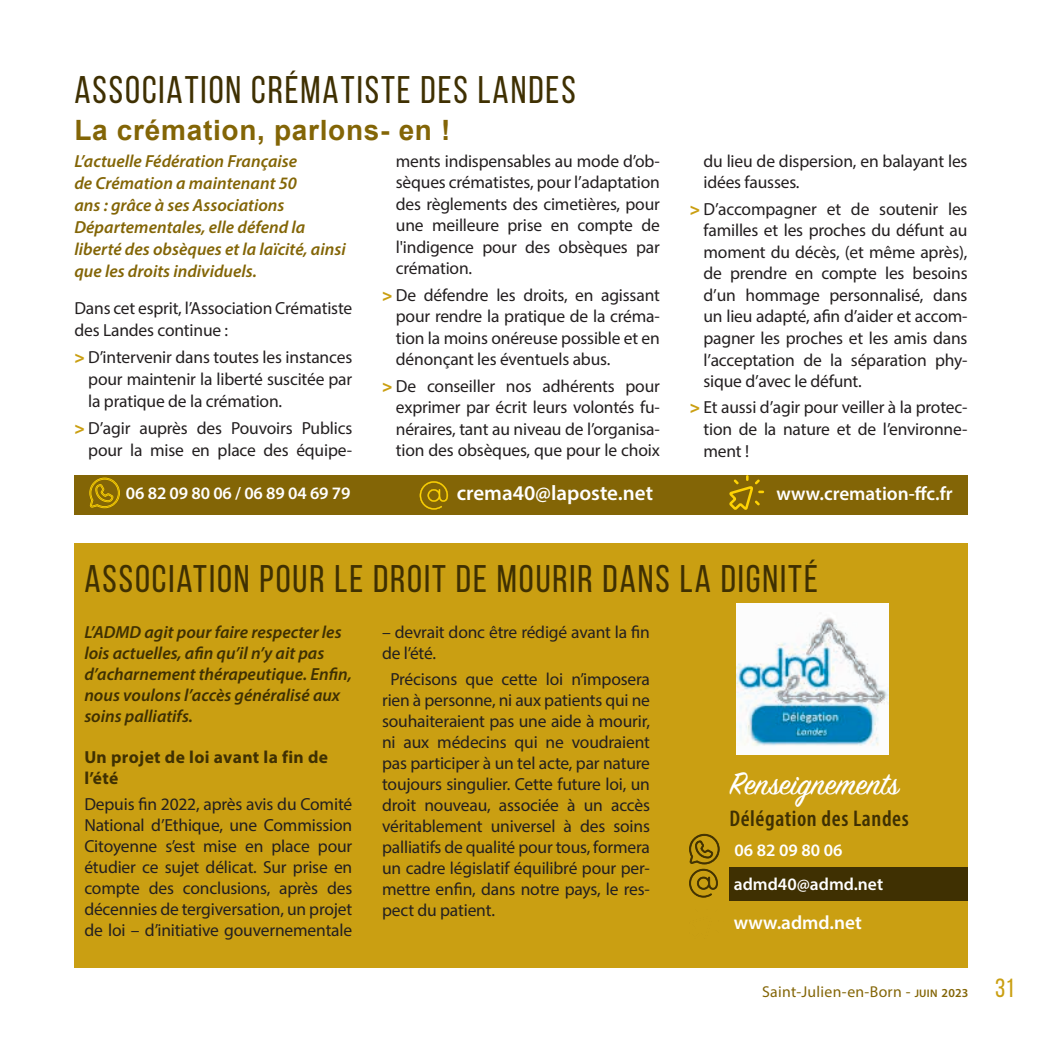
<style>
.page{position:relative;width:1042px;height:1042px;background:#fff}
.page>*{position:absolute;margin:0;border:0;box-sizing:border-box;transform-origin:0 0}
.t1{font:38.5px "Bebas Neue";letter-spacing:.05em;color:#3f3002}
.t2{font:35px "Sign Painter House Script";color:#fff}
.t3{font:700 28px "Arial";letter-spacing:.025em;color:#836506}
.t4{font:600 condensed 22.75px "Myriad Pro";letter-spacing:.025em;color:#3f3002}
.t5{font:600 21px "Myriad Pro";color:#fff}
.t6{font:600 19.25px "Myriad Pro";color:#fff}
.t7{font:17.5px/21.5px "Myriad Pro";letter-spacing:-.01em;color:#231f20;text-align:justify}
.t8{font:italic 600 17.5px/22.1px "Myriad Pro";color:#836506}
.t9{font:italic 600 17.5px/21px "Myriad Pro";color:#3f3002}
.t10{font:600 17.5px "Myriad Pro";color:#fff}
.t11{font:700 17.5px/21px "Myriad Pro";letter-spacing:.02em;color:#3f3002}
.t12{font:15.75px "Myriad Pro";letter-spacing:.02em;color:#836506}
.s1{font-weight:900;color:#ca9f12}
.s2{font-weight:600;font-size:11.03px}
.s3{font-weight:600;font-size:12.25px}
.s4{font-family:"Bebas Neue";font-size:26.25px;color:#ca9f12}
</style>
<div class="page">
<div style="left:74px;top:475px;width:893px;height:39px;background:#836506"></div>
<svg style="left:89px;top:477px;width:31px;height:31px"></svg>
<svg style="left:729px;top:475px;width:35px;height:35px"></svg>
<svg style="left:419px;top:481px;width:29px;height:29px"></svg>
<div style="left:74px;top:543px;width:893px;height:424px;background:#ca9f12"></div>
<div style="left:729px;top:866px;width:238px;height:35px;background:#3f3002"></div>
<svg style="left:689px;top:833px;width:31px;height:65px"></svg>
<img style="left:736px;top:603px;width:152px;height:151px">
<h1 class="t1" style="left:74px;top:69px;width:503px">ASSOCIATION CRÉMATISTE DES LANDES</h1>
<h3 class="t3" style="left:74px;top:112px;width:378px">La crémation, parlons- en !</h3>
<p class="t8" style="left:74px;top:150px;width:273px">L’actuelle Fédération Française<br>de Crémation a maintenant 50<br>ans : grâce à ses Associations<br>Départementales, elle défend la liberté des obsèques et la laïcité, ainsi que les droits individuels.</p>
<p class="t7" style="left:74px;top:297px;width:279px;line-height:22.1px">Dans cet esprit, l’Association Crématiste des Landes continue :</p>
<p class="t7" style="left:88px;top:346px;width:266px;line-height:22.1px;text-indent:-14px"><span class="s1">&gt;</span> D’intervenir dans toutes les instances pour maintenir la liberté suscitée par la pratique de la crémation.</p>
<p class="t7" style="left:74px;top:417px;width:279px;line-height:22.1px;text-align:right"><span class="s1">&gt;</span> D’agir auprès des Pouvoirs Publics pour la mise en place des équipe-</p>
<p class="t7" style="left:396px;top:150px;width:266px">ments indispensables au mode d’ob&shy;sèques crématistes, pour l’adaptation des règlements des cimetières, pour une meilleure prise en compte de l'indigence pour des obsèques par crémation.</p>
<p class="t7" style="left:396px;top:284px;width:266px;text-indent:-14px"><span class="s1">&gt;</span> De défendre les droits, en agissant pour rendre la pratique de la créma&shy;tion la moins onéreuse possible et en dénonçant les éventuels abus.</p>
<p class="t7" style="left:396px;top:375px;width:266px;text-indent:-14px"><span class="s1">&gt;</span> De conseiller nos adhérents pour exprimer par écrit leurs volontés fu&shy;néraires, tant au niveau de l’organisa&shy;tion des obsèques, que pour le choix</p>
<p class="t7" style="left:703px;top:150px;width:265px">du lieu de dispersion, en balayant les idées fausses.</p>
<p class="t7" style="left:703px;top:198px;width:266px;text-indent:-14px"><span class="s1">&gt;</span> D’accompagner et de soutenir les familles et les proches du défunt au moment du décès, (et même après), de prendre en compte les besoins d’un hommage personnalisé, dans un lieu adapté, afin d’aider et accom&shy;pagner les proches et les amis dans l’acceptation de la séparation phy&shy;sique d’avec le défunt.</p>
<p class="t7" style="left:703px;top:396px;width:266px;text-indent:-14px"><span class="s1">&gt;</span> Et aussi d’agir pour veiller à la protec&shy;tion de la nature et de l’environne&shy;ment !</p>
<p class="t10" style="left:126px;top:482px;width:226px">06 82 09 80 06 / 06 89 04 69 79</p>
<p class="t5" style="left:457px;top:480px;width:198px">crema40@laposte.net</p>
<p class="t6" style="left:776px;top:481px;width:178px">www.cremation-ffc.fr</p>
<h1 class="t1" style="left:84px;top:558px;width:735px">ASSOCIATION POUR LE DROIT DE MOURIR DANS LA DIGNITÉ</h1>
<p class="t9" style="left:84px;top:621px;width:269px">L’ADMD agit pour faire respecter les lois actuelles, afin qu’il n’y ait pas d’acharnement thérapeutique. Enfin, nous voulons l’accès généralisé aux soins palliatifs.</p>
<p class="t11" style="left:84px;top:746px;width:245px">Un projet de loi avant la fin de l’été</p>
<p class="t7" style="left:84px;top:793px;width:269px;line-height:21px">Depuis fin 2022, après avis du Comité National d’Ethique, une Commission Citoyenne s’est mise en place pour étudier ce sujet délicat. Sur prise en compte des conclusions, après des décennies de tergiversation, un projet de loi – d’initiative gouvernementale</p>
<p class="t7" style="left:382px;top:621px;width:269px;line-height:21px">– devrait donc être rédigé avant la fin de l’été.</p>
<p class="t7" style="left:382px;top:668px;width:269px;line-height:21px;text-indent:8px">Précisons que cette loi n’imposera rien à personne, ni aux patients qui ne souhaiteraient pas une aide à mourir, ni aux médecins qui ne voudraient pas participer à un tel acte, par nature toujours singulier. Cette future loi, un droit nouveau, associée à un accès véritablement universel à des soins palliatifs de qualité pour tous, formera un cadre législatif équilibré pour per&shy;mettre enfin, dans notre pays, le res&shy;pect du patient.</p>
<h2 class="t2" style="left:729px;top:762px;width:171px">Renseignements</h2>
<h3 class="t4" style="left:729px;top:804px;width:181px">Délégation des Landes</h3>
<p class="t10" style="left:734px;top:839px;width:110px">06 82 09 80 06</p>
<p class="t10" style="left:734px;top:873px;width:151px">admd40@admd.net</p>
<p class="t6" style="left:734px;top:910px;width:130px">www.admd.net</p>
<p class="t12" style="left:762px;top:982px;width:254px">Saint-Julien-en-Born - <span class="s2">juin</span> <span class="s3">2023</span> <span class="s4">31</span></p>
</div>
